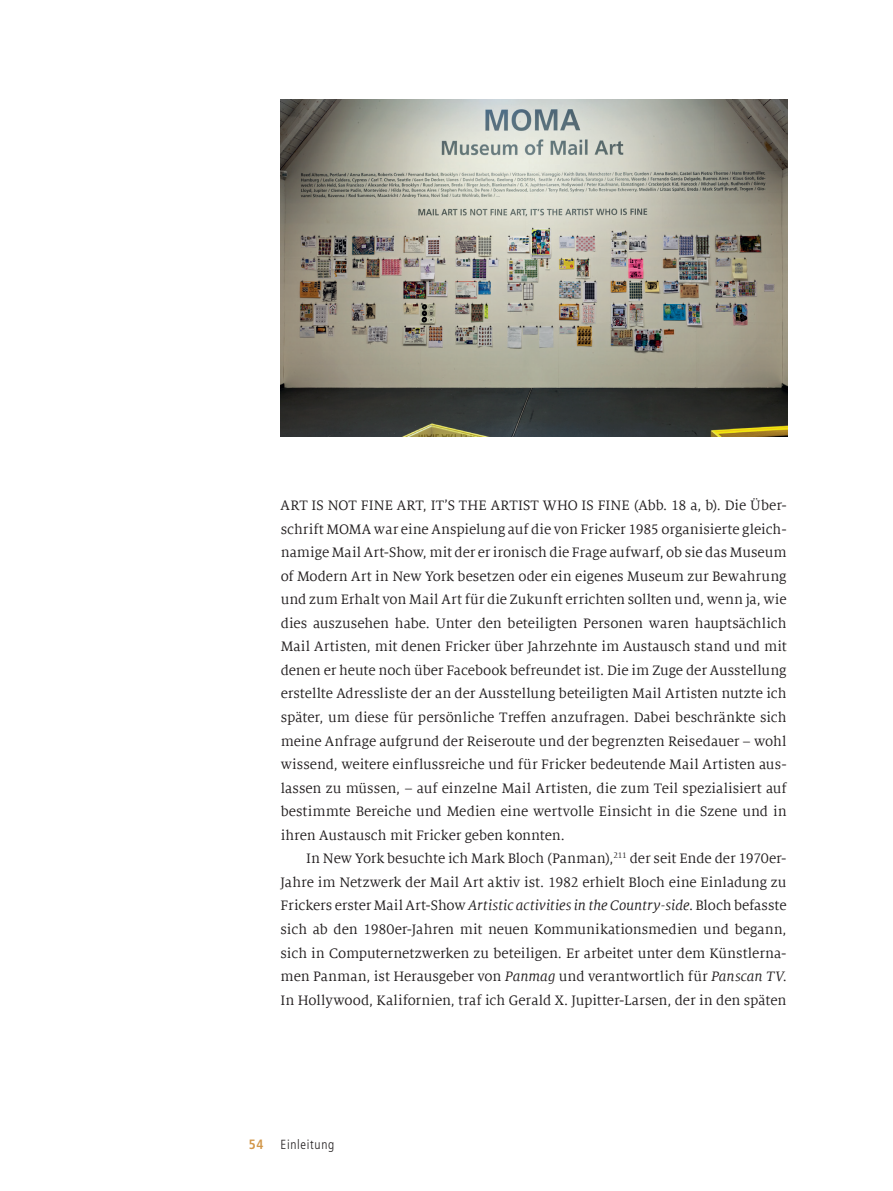
<style>
.page{position:relative;width:893px;height:1191px;background:#fff}
.page>*{position:absolute;margin:0;border:0;box-sizing:border-box;transform-origin:0 0}
.t1{font:15.15px/23.5px "Milo Serif Offc";letter-spacing:-.005em;color:#231f20;text-align:justify}
.t2{font:700 condensed 13.5px "Frutiger";color:#d2974a}
.t3{font:300 condensed 13.2px "Frutiger";color:#231f20}
.s1{font-style:italic}
</style>
<div class="page">
<img style="left:281px;top:99px;width:506px;height:338px">
<p class="t1" style="left:281px;top:494px;width:507px">ART IS NOT FINE ART, IT’S THE ARTIST WHO IS FINE (Abb. 18 a, b). Die Über&shy;schrift MOMA war eine Anspielung auf die von Fricker 1985 organisierte gleich&shy;namige Mail Art-Show, mit der er ironisch die Frage aufwarf, ob sie das Museum of Modern Art in New York besetzen oder ein eigenes Museum zur Bewahrung und zum Erhalt von Mail Art für die Zukunft errichten sollten und, wenn ja, wie dies auszusehen habe. Unter den beteiligten Personen waren hauptsächlich Mail Artisten, mit denen Fricker über Jahrzehnte im Austausch stand und mit denen er heute noch über Facebook befreundet ist. Die im Zuge der Ausstellung erstellte Adressliste der an der Ausstellung beteiligten Mail Artisten nutzte ich später, um diese für persönliche Treffen anzufragen. Dabei beschränkte sich meine Anfrage aufgrund der Reiseroute und der begrenzten Reisedauer – wohl wissend, weitere einflussreiche und für Fricker bedeutende Mail Artisten aus&shy;lassen zu müssen, – auf einzelne Mail Artisten, die zum Teil spezialisiert auf bestimmte Bereiche und Medien eine wertvolle Einsicht in die Szene und in ihren Austausch mit Fricker geben konnten.</p>
<p class="t1" style="left:281px;top:847px;width:507px;text-indent:26px">In New York besuchte ich Mark Bloch (Panman),<sup>211</sup> der seit Ende der 1970er-Jahre im Netzwerk der Mail Art aktiv ist. 1982 erhielt Bloch eine Einladung zu Frickers erster Mail Art-Show <span class="s1">Artistic activities in the Country-side</span>. Bloch befasste sich ab den 1980er-Jahren mit neuen Kommunikationsmedien und begann, sich in Computernetzwerken zu beteiligen. Er arbeitet unter dem Künstlerna&shy;men Panman, ist Herausgeber von <span class="s1">Panmag</span> und verantwortlich für <span class="s1">Panscan TV</span>.<br>In Hollywood, Kalifornien, traf ich Gerald X. Jupitter-Larsen, der in den späten</p>
<p class="t2" style="left:249px;top:1136px;width:16px">54</p>
<p class="t3" style="left:281px;top:1136px;width:55px">Einleitung</p>
</div>
